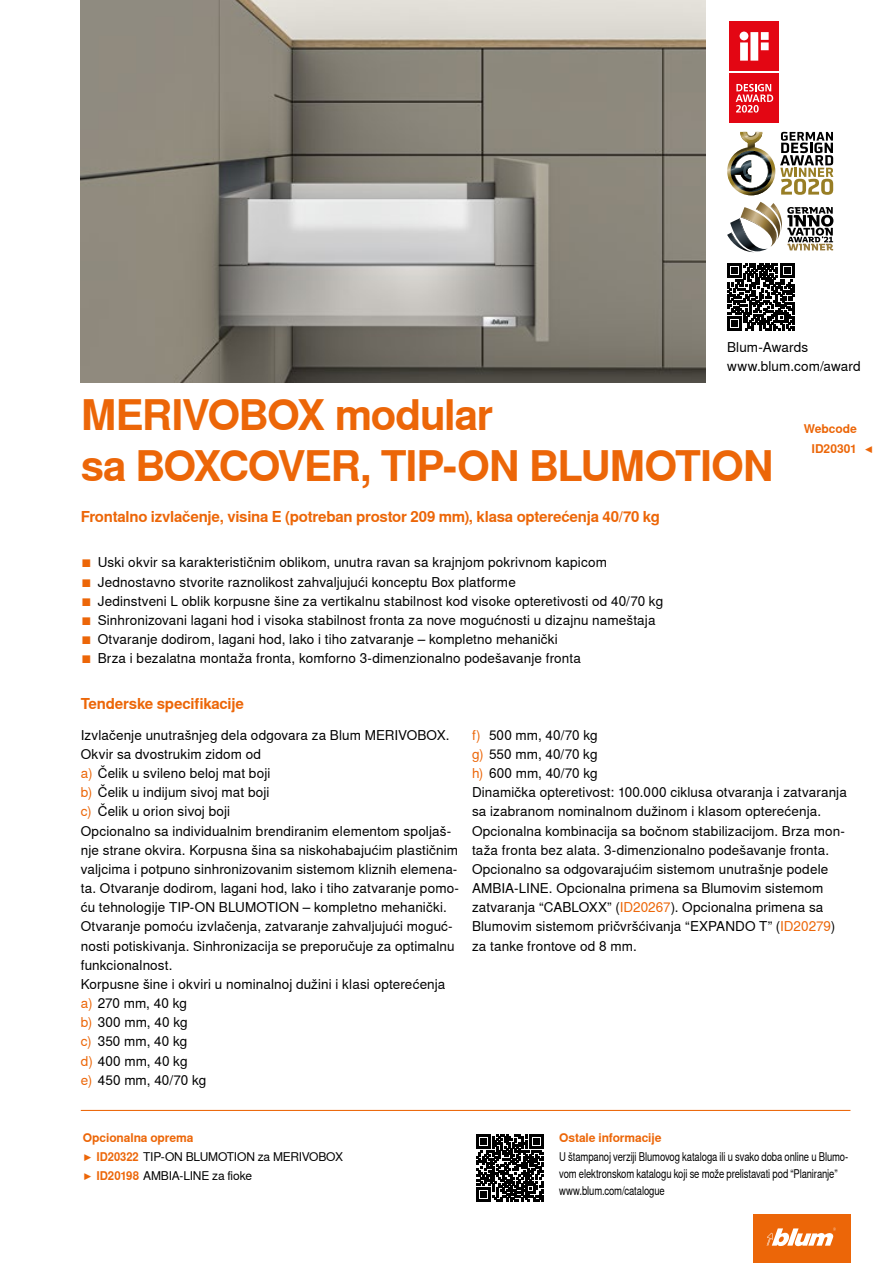
<style>
.page{position:relative;width:893px;height:1263px;background:#fff}
.page>*{position:absolute;margin:0;border:0;box-sizing:border-box;transform-origin:0 0}
.CB_AF_Ueber_Tit2{font:700 42px/50.4px "Nimbus Sans Global";letter-spacing:-.03em;color:#ec6608}
.CB_AF_Ueber_Ber1o_li{font:700 15px "Nimbus Sans Global";letter-spacing:-.015em;color:#ec6608}
.CB_AF_FliesIMG_li{font:13.5px/19.2px "Nimbus Sans Global";letter-spacing:.01em;color:#000}
.CB_AF_Bes_IMG9{font:13.5px "Nimbus Sans Global";letter-spacing:.01em;color:#000}
.CB_AF_Fliess_li{font:12px/17px "Nimbus Sans Global";letter-spacing:-.01em;color:#000;scale:.79 1}
.CB_AF_Ueber_Ber2o_li{font:12px "Nimbus Sans Global";letter-spacing:-.015em;color:#000}
.CB_AF_Ueber_Ber2o_li-2{font:700 12px "Nimbus Sans Global";letter-spacing:-.005em;color:#ec6608}
.CB_AF_Ueber_Ber2o_re{font:700 12px "Nimbus Sans Global";letter-spacing:-.005em;color:#ec6608}
.s1{color:#ec6608}
.s2{font-weight:700;color:#ec6608}
</style>
<div class="page">
<img style="left:81px;top:0;width:625px;height:383px">
<svg style="left:729px;top:21px;width:50px;height:102px"></svg>
<div style="left:730px;top:74px;width:49px;height:49px;background:#e30613"></div>
<div style="left:730px;top:22px;width:49px;height:49px;background:#e30613"></div>
<svg style="left:740px;top:32px;width:29px;height:29px"></svg>
<svg style="left:736px;top:84px;width:37px;height:29px"></svg>
<svg style="left:727px;top:132px;width:106px;height:63px"></svg>
<svg style="left:727px;top:202px;width:106px;height:50px"></svg>
<div style="left:753px;top:1214px;width:97px;height:49px;background:#ec6608"></div>
<svg style="left:767px;top:1227px;width:69px;height:19px"></svg>
<svg style="left:727px;top:264px;width:67px;height:67px"></svg>
<hr style="left:81px;top:1110px;width:769px;height:1px;background:#ec6608">
<svg style="left:476px;top:1134px;width:67px;height:67px"></svg>
<p class="CB_AF_FliesIMG_li" style="left:727px;top:338px;width:83px">Blum-Awards</p>
<p class="CB_AF_FliesIMG_li" style="left:727px;top:357px;width:135px">www.blum.com/award</p>
<p class="CB_AF_Ueber_Tit2" style="left:81px;top:390px;width:695px">MERIVOBOX modular<br>sa BOXCOVER, TIP-ON BLUMOTION</p>
<p class="CB_AF_Ueber_Ber1o_li" style="left:81px;top:508px;width:580px">Frontalno izvlačenje, visina E (potreban prostor 209 mm), klasa opterećenja 40/70 kg</p>
<p class="CB_AF_Bes_IMG9" style="left:81px;top:555px;width:528px"><span class="s1">■</span> Uski okvir sa karakterističnim oblikom, unutra ravan sa krajnjom pokrivnom kapicom</p>
<p class="CB_AF_Bes_IMG9" style="left:81px;top:574px;width:437px"><span class="s1">■</span> Jednostavno stvorite raznolikost zahvaljujući konceptu Box platforme</p>
<p class="CB_AF_Bes_IMG9" style="left:81px;top:593px;width:584px"><span class="s1">■</span> Jedinstveni L oblik korpusne šine za vertikalnu stabilnost kod visoke opteretivosti od 40/70 kg</p>
<p class="CB_AF_Bes_IMG9" style="left:81px;top:612px;width:576px"><span class="s1">■</span> Sinhronizovani lagani hod i visoka stabilnost fronta za nove mogućnosti u dizajnu nameštaja</p>
<p class="CB_AF_Bes_IMG9" style="left:81px;top:631px;width:479px"><span class="s1">■</span> Otvaranje dodirom, lagani hod, lako i tiho zatvaranje – kompletno mehanički</p>
<p class="CB_AF_Bes_IMG9" style="left:81px;top:651px;width:502px"><span class="s1">■</span> Brza i bezalatna montaža fronta, komforno 3-dimenzionalno podešavanje fronta</p>
<p class="CB_AF_Ueber_Ber1o_li" style="left:81px;top:695px;width:165px">Tenderske specifikacije</p>
<p class="CB_AF_Ueber_Ber2o_re" style="left:804px;top:422px;width:55px">Webcode</p>
<p class="CB_AF_Ueber_Ber2o_re" style="left:811px;top:441px;width:47px">ID20301</p>
<p class="CB_AF_Ueber_Ber2o_re" style="left:865px;top:441px;width:11px">◀</p>
<p class="CB_AF_FliesIMG_li" style="left:81px;top:725px;width:370px">Izvlačenje unutrašnjeg dela odgovara za Blum MERIVOBOX.</p>
<p class="CB_AF_FliesIMG_li" style="left:81px;top:744px;width:182px">Okvir sa dvostrukim zidom od</p>
<p class="CB_AF_FliesIMG_li" style="left:81px;top:764px;width:191px"><span class="s1">a)</span> Čelik u svileno beloj mat boji</p>
<p class="CB_AF_FliesIMG_li" style="left:81px;top:783px;width:190px"><span class="s1">b)</span> Čelik u indijum sivoj mat boji</p>
<p class="CB_AF_FliesIMG_li" style="left:81px;top:802px;width:151px"><span class="s1">c)</span> Čelik u orion sivoj boji</p>
<p class="CB_AF_FliesIMG_li" style="left:81px;top:821px;width:380px">Opcionalno sa individualnim brendiranim elementom spoljaš&shy;nje strane okvira. Korpusna šina sa niskohabajućim plastičnim valjcima i potpuno sinhronizovanim sistemom kliznih elemena&shy;ta. Otvaranje dodirom, lagani hod, lako i tiho zatvaranje pomo&shy;ću tehnologije TIP-ON BLUMOTION – kompletno mehanički.<br>Otvaranje pomoću izvlačenja, zatvaranje zahvaljujući moguć&shy;nosti potiskivanja. Sinhronizacija se preporučuje za optimalnu funkcionalnost.</p>
<p class="CB_AF_FliesIMG_li" style="left:81px;top:975px;width:366px">Korpusne šine i okviri u nominalnoj dužini i klasi opterećenja</p>
<p class="CB_AF_FliesIMG_li" style="left:81px;top:994px;width:108px"><span class="s1">a)</span> 270 mm, 40 kg</p>
<p class="CB_AF_FliesIMG_li" style="left:81px;top:1013px;width:108px"><span class="s1">b)</span> 300 mm, 40 kg</p>
<p class="CB_AF_FliesIMG_li" style="left:81px;top:1032px;width:108px"><span class="s1">c)</span> 350 mm, 40 kg</p>
<p class="CB_AF_FliesIMG_li" style="left:81px;top:1051px;width:108px"><span class="s1">d)</span> 400 mm, 40 kg</p>
<p class="CB_AF_FliesIMG_li" style="left:81px;top:1070px;width:127px"><span class="s1">e)</span> 450 mm, 40/70 kg</p>
<p class="CB_AF_FliesIMG_li" style="left:472px;top:725px;width:127px"><span class="s1">f)</span> 500 mm, 40/70 kg</p>
<p class="CB_AF_FliesIMG_li" style="left:472px;top:744px;width:127px"><span class="s1">g)</span> 550 mm, 40/70 kg</p>
<p class="CB_AF_FliesIMG_li" style="left:472px;top:764px;width:127px"><span class="s1">h)</span> 600 mm, 40/70 kg</p>
<p class="CB_AF_FliesIMG_li" style="left:472px;top:783px;width:376px">Dinamička opteretivost: 100.000 ciklusa otvaranja i zatvaranja sa izabranom nominalnom dužinom i klasom opterećenja.<br>Opcionalna kombinacija sa bočnom stabilizacijom. Brza mon&shy;taža fronta bez alata. 3-dimenzionalno podešavanje fronta.<br>Opcionalno sa odgovarajućim sistemom unutrašnje podele AMBIA-LINE. Opcionalna primena sa Blumovim sistemom zatvaranja “CABLOXX” (<span class="s1">ID20267</span>). Opcionalna primena sa Blumovim sistemom pričvršćivanja “EXPANDO T” (<span class="s1">ID20279</span>) za tanke frontove od 8 mm.</p>
<p class="CB_AF_Ueber_Ber2o_li-2" style="left:83px;top:1130px;width:112px">Opcionalna oprema</p>
<p class="CB_AF_Ueber_Ber2o_li" style="left:83px;top:1149px;width:262px"><span class="s1">▶</span> <span class="s2">ID20322</span> TIP-ON BLUMOTION za MERIVOBOX</p>
<p class="CB_AF_Ueber_Ber2o_li" style="left:83px;top:1169px;width:171px"><span class="s1">▶</span> <span class="s2">ID20198</span> AMBIA-LINE za fioke</p>
<p class="CB_AF_Ueber_Ber2o_li-2" style="left:559px;top:1130px;width:104px">Ostale informacije</p>
<p class="CB_AF_Fliess_li" style="left:559px;top:1148px;width:367px">U štampanoj verziji Blumovog kataloga ili u svako doba online u Blumo&shy;vom elektronskom katalogu koji se može prelistavati pod “Planiranje”</p>
<p class="CB_AF_Fliess_li" style="left:559px;top:1182px;width:135px">www.blum.com/catalogue</p>
</div>
